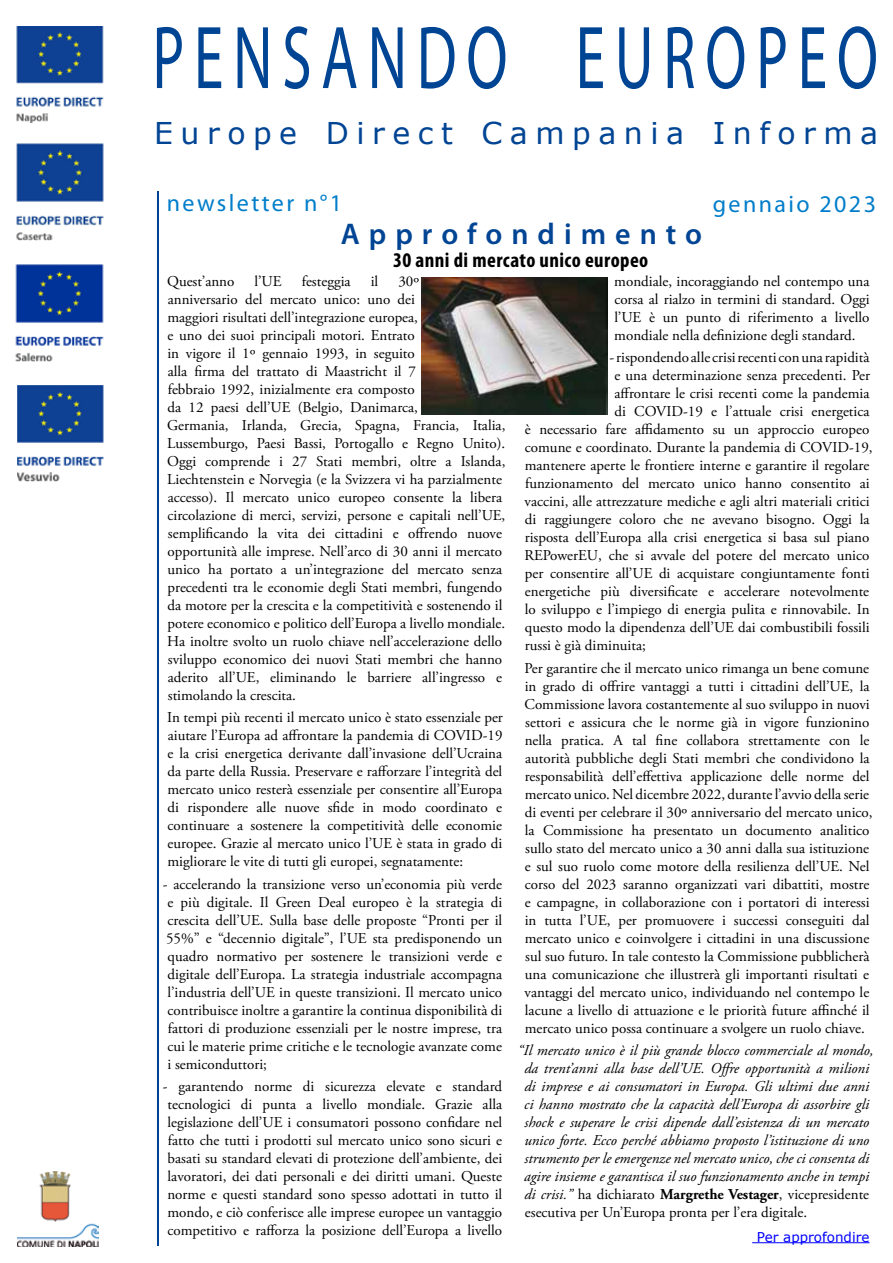
<style>
.page{position:relative;width:893px;height:1263px;background:#fff}
.page>*{position:absolute;margin:0;border:0;box-sizing:border-box;transform-origin:0 0}
.t1{font:90px "Myriad Pro";letter-spacing:.16em;color:#004494;scale:.67 1}
.t2{font:30px "Verdana";letter-spacing:.25em;color:#004494}
.t3{font:600 30px "Myriad Pro";letter-spacing:.3em;color:#004494}
.t4{font:24px "Myriad Pro";letter-spacing:.1em;color:#007dca}
.t5{font:700 condensed 21px "Myriad Pro";letter-spacing:.02em;color:#000}
.t6{font:15px/18px "Adobe Garamond Pro";color:#000;text-align:justify}
.t7{font:italic 15px/18px "Adobe Garamond Pro";color:#000}
.t8{font:13.5px "Verdana";color:#00f}
.s1{font-style:normal}
.s2{font-weight:700;font-style:normal}
</style>
<div class="page">
<hr style="left:157px;top:191px;width:1px;height:1055px;background:#004494">
<hr style="left:752px;top:1242px;width:117px;height:1px;background:#00f">
<img style="left:17px;top:1172px;width:81px;height:74px">
<img style="left:16px;top:26px;width:88px;height:96px">
<img style="left:16px;top:144px;width:88px;height:96px">
<img style="left:15px;top:264px;width:89px;height:97px">
<img style="left:17px;top:385px;width:87px;height:96px">
<img style="left:422px;top:278px;width:185px;height:136px">
<h1 class="t1" style="left:152px;top:2px;width:1085px">PENSANDO EUROPEO</h1>
<h2 class="t2" style="left:154px;top:112px;width:725px">Europe Direct Campania Informa</h2>
<h3 class="t4" style="left:167px;top:188px;width:177px">newsletter n°1</h3>
<h3 class="t4" style="left:713px;top:190px;width:165px">gennaio 2023</h3>
<h3 class="t5" style="left:393px;top:247px;width:257px">30 anni di mercato unico europeo</h3>
<h2 class="t3" style="left:341px;top:215px;width:362px">Approfondimento</h2>
<p class="t6" style="left:167px;top:273px;width:69px">Quest’anno</p>
<p class="t6" style="left:255px;top:273px;width:28px">l’UE</p>
<p class="t6" style="left:302px;top:273px;width:50px">festeggia</p>
<p class="t6" style="left:371px;top:273px;width:9px">il</p>
<p class="t6" style="left:167px;top:273px;width:340px;text-align:left;text-indent:231px">30º<br>anniversario del mercato unico: uno dei<br>maggiori risultati dell’integrazione europea,<br>e uno dei suoi principali motori. Entrato<br>in vigore il 1º gennaio 1993, in seguito<br>alla firma del trattato di Maastricht il 7<br>febbraio 1992, inizialmente era composto<br>da 12 paesi dell’UE (Belgio, Danimarca,<br>Germania, Irlanda, Grecia, Spagna, Francia, Italia, Lussemburgo, Paesi Bassi, Portogallo e Regno Unito).<br>Oggi comprende i 27 Stati membri, oltre a Islanda, Liechtenstein e Norvegia (e la Svizzera vi ha parzialmente accesso). Il mercato unico europeo consente la libera circolazione di merci, servizi, persone e capitali nell’UE, semplificando la vita dei cittadini e offrendo nuove opportunità alle imprese. Nell’arco di 30 anni il mercato unico ha portato a un’integrazione del mercato senza precedenti tra le economie degli Stati membri, fungendo da motore per la crescita e la competitività e sostenendo il potere economico e politico dell’Europa a livello mondiale.<br>Ha inoltre svolto un ruolo chiave nell’accelerazione dello sviluppo economico dei nuovi Stati membri che hanno aderito all’UE, eliminando le barriere all’ingresso e stimolando la crescita.</p>
<p class="t6" style="left:167px;top:709px;width:337px">In tempi più recenti il mercato unico è stato essenziale per aiutare l’Europa ad affrontare la pandemia di COVID-19 e la crisi energetica derivante dall’invasione dell’Ucraina da parte della Russia. Preservare e rafforzare l’integrità del mercato unico resterà essenziale per consentire all’Europa di rispondere alle nuove sfide in modo coordinato e continuare a sostenere la competitività delle economie europee. Grazie al mercato unico l’UE è stata in grado di migliorare le vite di tutti gli europei, segnatamente:</p>
<p class="t6" style="left:163px;top:875px;width:341px">- accelerando la transizione verso un’economia più verde e più digitale. Il Green Deal europeo è la strategia di crescita dell’UE. Sulla base delle proposte “Pronti per il 55%” e “decennio digitale”, l’UE sta predisponendo un quadro normativo per sostenere le transizioni verde e digitale dell’Europa. La strategia industriale accompagna l’industria dell’UE in queste transizioni. Il mercato unico contribuisce inoltre a garantire la continua disponibilità di fattori di produzione essenziali per le nostre imprese, tra cui le materie prime critiche e le tecnologie avanzate come i semiconduttori;</p>
<p class="t6" style="left:163px;top:1077px;width:341px;text-align:center">- garantendo norme di sicurezza elevate e standard tecnologici di punta a livello mondiale. Grazie alla legislazione dell’UE i consumatori possono confidare nel fatto che tutti i prodotti sul mercato unico sono sicuri e basati su standard elevati di protezione dell’ambiente, dei lavoratori, dei dati personali e dei diritti umani. Queste norme e questi standard sono spesso adottati in tutto il mondo, e ciò conferisce alle imprese europee un vantaggio competitivo e rafforza la posizione dell’Europa a livello</p>
<p class="t6" style="left:614px;top:273px;width:257px">mondiale, incoraggiando nel contempo una corsa al rialzo in termini di standard. Oggi l’UE è un punto di riferimento a livello mondiale nella definizione degli standard.</p>
<p class="t6" style="left:610px;top:349px;width:261px">- rispondendo alle crisi recenti con una rapidità</p>
<p class="t6" style="left:614px;top:367px;width:257px">e una determinazione senza precedenti. Per</p>
<p class="t6" style="left:615px;top:385px;width:256px">affrontare le crisi recenti come la pandemia</p>
<p class="t6" style="left:614px;top:403px;width:257px">di COVID-19 e l’attuale crisi energetica</p>
<p class="t6" style="left:525px;top:421px;width:346px">è necessario fare affidamento su un approccio europeo</p>
<p class="t6" style="left:525px;top:439px;width:349px">comune e coordinato. Durante la pandemia di COVID-19,</p>
<p class="t6" style="left:525px;top:457px;width:346px">mantenere aperte le frontiere interne e garantire il regolare</p>
<p class="t6" style="left:525px;top:475px;width:346px">funzionamento del mercato unico hanno consentito ai</p>
<p class="t6" style="left:525px;top:493px;width:346px">vaccini, alle attrezzature mediche e agli altri materiali critici</p>
<p class="t6" style="left:525px;top:511px;width:346px">di raggiungere coloro che ne avevano bisogno. Oggi la</p>
<p class="t6" style="left:525px;top:529px;width:346px">risposta dell’Europa alla crisi energetica si basa sul piano</p>
<p class="t6" style="left:524px;top:547px;width:346px">REPowerEU, che si avvale del potere del mercato unico</p>
<p class="t6" style="left:525px;top:565px;width:346px">per consentire all’UE di acquistare congiuntamente fonti</p>
<p class="t6" style="left:525px;top:583px;width:346px">energetiche più diversificate e accelerare notevolmente</p>
<p class="t6" style="left:525px;top:601px;width:346px">lo sviluppo e l’impiego di energia pulita e rinnovabile. In</p>
<p class="t6" style="left:525px;top:619px;width:346px">questo modo la dipendenza dell’UE dai combustibili fossili</p>
<p class="t6" style="left:525px;top:637px;width:123px">russi è già diminuita;</p>
<p class="t6" style="left:524px;top:659px;width:350px;text-align:left">Per garantire che il mercato unico rimanga un bene comune in grado di offrire vantaggi a tutti i cittadini dell’UE, la Commissione lavora costantemente al suo sviluppo in nuovi settori e assicura che le norme già in vigore funzionino nella pratica. A tal fine collabora strettamente con le autorità pubbliche degli Stati membri che condividono la responsabilità dell’effettiva applicazione delle norme del mercato unico. Nel dicembre 2022, durante l’avvio della serie di eventi per celebrare il 30º anniversario del mercato unico, la Commissione ha presentato un documento analitico sullo stato del mercato unico a 30 anni dalla sua istituzione e sul suo ruolo come motore della resilienza dell’UE. Nel corso del 2023 saranno organizzati vari dibattiti, mostre e campagne, in collaborazione con i portatori di interessi in tutta l’UE, per promuovere i successi conseguiti dal mercato unico e coinvolgere i cittadini in una discussione sul suo futuro. In tale contesto la Commissione pubblicherà una comunicazione che illustrerà gli importanti risultati e vantaggi del mercato unico, individuando nel contempo le lacune a livello di attuazione e le priorità future affinché il mercato unico possa continuare a svolgere un ruolo chiave.</p>
<p class="t7" style="left:524px;top:1041px;width:351px;text-indent:-6px">“Il mercato unico è il più grande blocco commerciale al mondo, da trent’anni alla base dell’UE. Offre opportunità a milioni di imprese e ai consumatori in Europa. Gli ultimi due anni ci hanno mostrato che la capacità dell’Europa di assorbire gli shock e superare le crisi dipende dall’esistenza di un mercato unico forte. Ecco perché abbiamo proposto l’istituzione di uno strumento per le emergenze nel mercato unico, che ci consenta di agire insieme e garantisca il suo funzionamento anche in tempi di crisi.” <span class="s1">ha dichiarato</span> <span class="s2">Margrethe Vestager</span><span class="s1">, vicepresidente esecutiva per Un’Europa pronta per l’era digitale.</span></p>
<p class="t8" style="left:757px;top:1227px;width:114px">Per approfondire</p>
</div>
